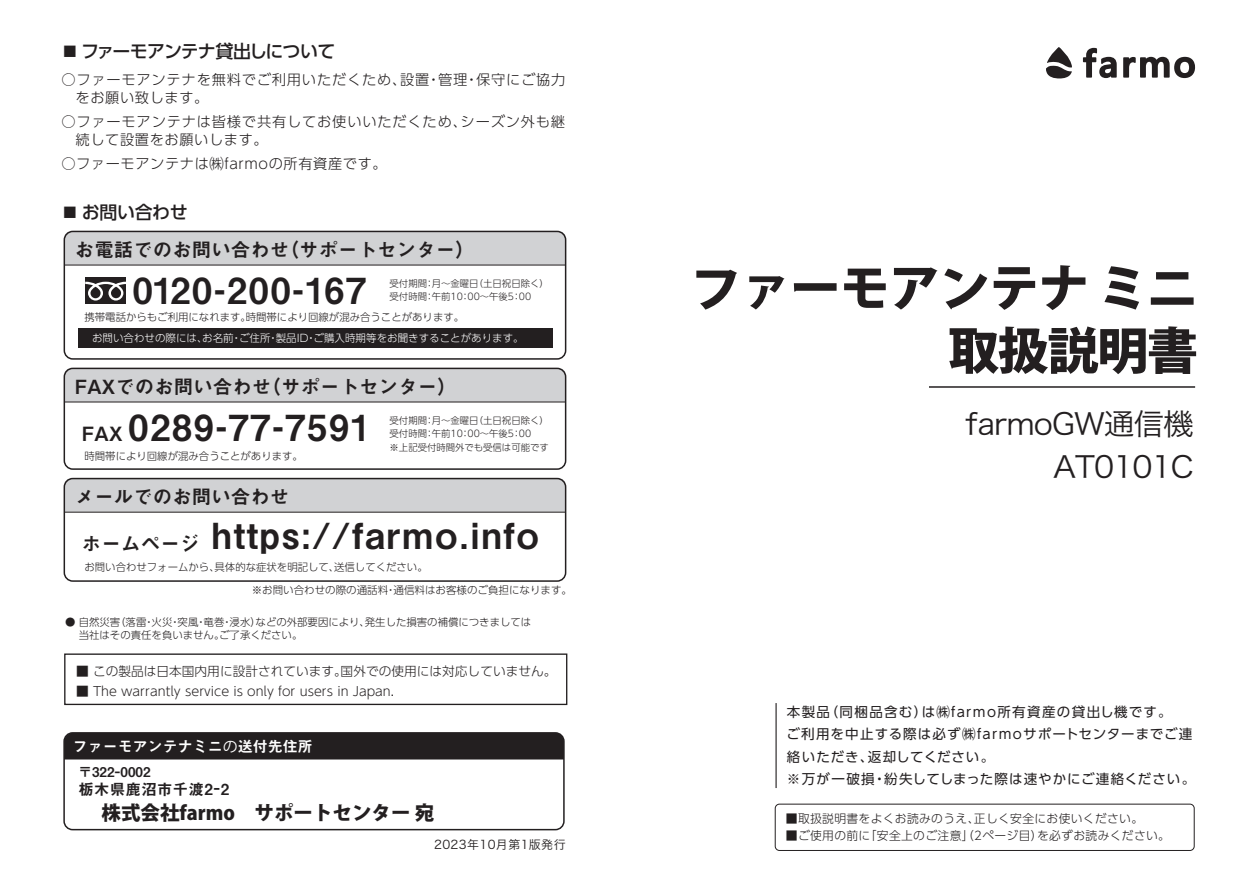
<style>
.page{position:relative;width:1259px;height:893px;background:#fff}
.page>*{position:absolute;margin:0;border:0;box-sizing:border-box;transform-origin:0 0}
.t1{font:800 49.8px/62.6px "Koz Go Pr 6 N";letter-spacing:-.03em;color:#231f20;text-align:right}
.t2{font:35.85px "Midashi Go Pro MB31";letter-spacing:.05em;color:#231f20}
.t3{font:29.7px/43.3px "Hiragino Sans W3";letter-spacing:-.03em;color:#231f20;text-align:right}
.t4{font:19.5px "Midashi Go Pro MB31";color:#231f20}
.t5{font:800 19.5px "Koz Go Pr 6 N";color:#231f20}
.t6{font:500 18px "UD Shin Go Pro";letter-spacing:-.05em;color:#231f20}
.t7{font:500 18px "UD Shin Go Pro";letter-spacing:-.03em;color:#231f20}
.t8{font:15.3px "Midashi Go Pro MB31";letter-spacing:.03em;color:#231f20}
.t9{font:15px "Midashi Go Pro MB31";color:#fff}
.t10{font:300 14.25px/18px "UD Shin Go Pr 6 N";letter-spacing:.055em;color:#231f20}
.t11{font:13.5px/22.5px "UD Shin Go Pro";letter-spacing:.085em;color:#231f20}
.t12{font:13.5px "Midashi Go Pro MB31";color:#231f20}
.t13{font:300 12.75px "UD Shin Go Pr 6 N";color:#231f20}
.t14{font:12px "Hiragino Sans W3";letter-spacing:.03em;color:#231f20}
.t15{font:300 11.7px "UD Shin Go Pr 6 N";letter-spacing:.03em;color:#231f20}
.t16{font:300 10.5px "UD Shin Go Pr 6 N";color:#fff}
.t17{font:300 10.5px "UD Shin Go Pr 6 N";color:#231f20}
.t18{font:300 10.35px/12.5px "UD Shin Go Pr 6 N";color:#231f20}
.t19{font:300 9.3px/13.5px "UD Shin Go Pr 6 N";color:#231f20}
.s1{font-family:"Hiragino Sans W4";font-weight:400;font-size:15px}
.s2{font-size:19.65px}
.s3{font-family:"Hiragino Sans W1";font-weight:400}
.s4{font-family:"Koz Go Pr 6 N"}
</style>
<div class="page">
<svg style="left:1083px;top:48px;width:33px;height:30px"></svg>
<svg style="left:1123px;top:57px;width:72px;height:21px"></svg>
<svg style="left:1046px;top:47px;width:26px;height:32px"></svg>
<div style="left:66px;top:733px;width:498px;height:26px;background:#231f20"></div>
<div style="left:63px;top:732px;width:501px;height:98px;border:2px solid #231f20;border-radius:9px"></div>
<hr style="left:64px;top:759px;width:500px;height:1px;background:#231f20">
<hr style="left:929px;top:386px;width:266px;height:2px;background:#231f20">
<div style="left:775px;top:804px;width:419px;height:47px;border:1px solid #231f20;border-radius:4px"></div>
<div style="left:64px;top:368px;width:501px;height:34px;background:#d1d2d4"></div>
<div style="left:64px;top:368px;width:502px;height:102px;border:2px solid #231f20;border-radius:9px"></div>
<hr style="left:64px;top:402px;width:501px;height:1px;background:#231f20">
<div style="left:64px;top:231px;width:501px;height:34px;background:#d1d2d4"></div>
<div style="left:64px;top:231px;width:502px;height:129px;border:2px solid #231f20;border-radius:9px"></div>
<hr style="left:64px;top:265px;width:501px;height:1px;background:#231f20">
<div style="left:64px;top:479px;width:501px;height:33px;background:#d1d2d4"></div>
<div style="left:64px;top:478px;width:502px;height:104px;border:2px solid #231f20;border-radius:9px"></div>
<hr style="left:64px;top:512px;width:501px;height:1px;background:#231f20">
<div style="left:64px;top:653px;width:503px;height:52px;border:1px solid #231f20"></div>
<div style="left:78px;top:329px;width:474px;height:19px;background:#231f20"></div>
<div style="left:85px;top:278px;width:41px;height:26px;background:#231f20"></div>
<svg style="left:85px;top:282px;width:41px;height:19px"></svg>
<hr style="left:775px;top:703px;width:1px;height:85px;background:#231f20">
<h3 class="t6" style="left:62px;top:37px;width:274px"><span class="s1">■</span> ファーモアンテナ貸出しについて</h3>
<h3 class="t10" style="left:76px;top:71px;width:491px;text-indent:-14px">○ファーモアンテナを無料でご利用いただくため、設置・管理・保守にご協力をお願い致します。</h3>
<h3 class="t10" style="left:76px;top:112px;width:491px;text-indent:-14px">○ファーモアンテナは皆様で共有してお使いいただくため、シーズン外も継続して設置をお願いします。</h3>
<h3 class="t10" style="left:61px;top:154px;width:327px">○ファーモアンテナは㈱farmoの所有資産です。</h3>
<h3 class="t7" style="left:62px;top:197px;width:127px"><span class="s1">■</span> お問い合わせ</h3>
<h3 class="t4" style="left:75px;top:234px;width:401px">お電話でのお問い合わせ（サポートセンター）</h3>
<h2 class="t2" style="left:133px;top:262px;width:235px">0120-200-167</h2>
<p class="t18" style="left:84px;top:310px;width:381px">携帯電話からもご利用になれます。時間帯により回線が混み合うことがあります。</p>
<p class="t19" style="left:390px;top:276px;width:161px">受付期間：月～金曜日（土日祝日除く）受付時間：午前10：00～午後5：00</p>
<p class="t16" style="left:92px;top:330px;width:433px">お問い合わせの際には、お名前・ご住所・製品ID・ご購入時期等をお聞きすることがあります。</p>
<h3 class="t4" style="left:75px;top:371px;width:383px">FAXでのお問い合わせ（サポートセンター）</h3>
<h2 class="t2" style="left:82px;top:399px;width:290px"><span class="s2">FAX</span> 0289-77-7591</h2>
<p class="t18" style="left:84px;top:450px;width:220px">時間帯により回線が混み合うことがあります。</p>
<p class="t19" style="left:390px;top:413px;width:161px">受付期間：月～金曜日（土日祝日除く）受付時間：午前10：00～午後5：00<br>※上記受付時間外でも受信は可能です</p>
<h3 class="t4" style="left:75px;top:481px;width:216px">メールでのお問い合わせ</h3>
<h2 class="t2" style="left:82px;top:507px;width:459px"><span class="s2">ホームページ</span> https://farmo.info</h2>
<p class="t18" style="left:84px;top:561px;width:345px">お問い合わせフォームから、具体的な症状を明記して、送信してください。</p>
<p class="t17" style="left:252px;top:582px;width:322px">※お問い合わせの際の通話料・通信料はお客様のご負担になります。</p>
<p class="t18" style="left:79px;top:616px;width:454px;text-indent:-14px"><span class="s3">●</span> 自然災害（落雷・火災・突風・竜巻・浸水）などの外部要因により、発生した損害の補償につきましては当社はその責任を負いません。ご了承ください。</p>
<p class="t13" style="left:76px;top:660px;width:482px">■ この製品は日本国内用に設計されています。国外での使用には対応していません。</p>
<p class="t13" style="left:76px;top:680px;width:319px">■ The warrantly service is only for users in Japan.</p>
<h3 class="t9" style="left:73px;top:734px;width:241px">ファーモアンテナミニ<span class="s4">の</span>送付先住所</h3>
<h3 class="t8" style="left:79px;top:777px;width:152px">栃木県鹿沼市千渡2-2</h3>
<h3 class="t12" style="left:79px;top:761px;width:73px">〒322-0002</h3>
<h3 class="t5" style="left:102px;top:802px;width:334px">株式会社farmo　サポートセンター 宛</h3>
<p class="t14" style="left:434px;top:834px;width:133px">2023年10月第1版発行</p>
<h1 class="t1" style="left:690px;top:258px;width:509px">ファーモアンテナ ミニ取扱説明書</h1>
<h3 class="t3" style="left:965px;top:400px;width:230px">farmoGW通信機<br>AT0101C</h3>
<h3 class="t11" style="left:786px;top:700px;width:410px">本製品（同梱品含む）は㈱farmo所有資産の貸出し機です。<br>ご利用を中止する際は必ず㈱farmoサポートセンターまでご連絡いただき、返却してください。<br>※万が一破損・紛失してしまった際は速やかにご連絡ください。</h3>
<p class="t15" style="left:786px;top:810px;width:359px">■取扱説明書をよくお読みのうえ、正しく安全にお使いください。</p>
<p class="t15" style="left:786px;top:826px;width:385px">■ご使用の前に「安全上のご注意」（2ページ目）を必ずお読みください。</p>
</div>
